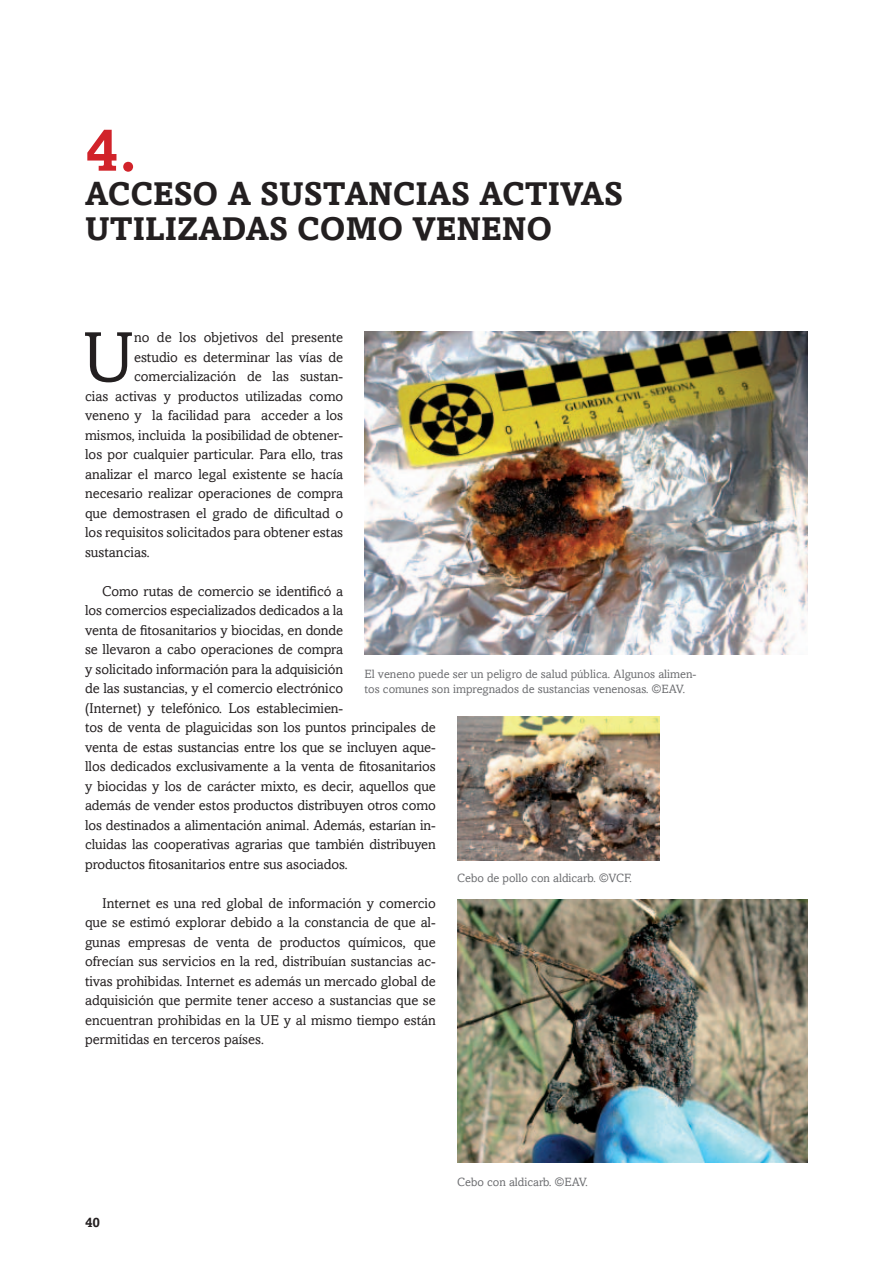
<style>
.page{position:relative;width:893px;height:1263px;background:#fff}
.page>*{position:absolute;margin:0;border:0;box-sizing:border-box;transform-origin:0 0}
.t1{font:71.1px "Amasis";color:#231f20}
.t2{font:700 60px "Amasis";color:#d1232a}
.t3{font:700 33px/34.5px "Amasis";color:#231f20}
.t4{font:14.25px/19.5px "Amasis";letter-spacing:-.005em;color:#231f20}
.t5{font:700 13.5px "Amasis";color:#231f20}
.t6{font:12px/15px "Amasis";color:#6c6d70}
</style>
<div class="page">
<img style="left:457px;top:717px;width:203px;height:143px">
<img style="left:457px;top:899px;width:351px;height:263px">
<img style="left:364px;top:332px;width:444px;height:322px">
<h2 class="t2" style="left:85px;top:113px;width:54px">4.</h2>
<h3 class="t3" style="left:85px;top:176px;width:540px">ACCESO A SUSTANCIAS ACTIVAS<br>UTILIZADAS COMO VENENO</h3>
<h1 class="t1" style="left:83px;top:316px;width:48px">U</h1>
<p class="t4" style="left:134px;top:327px;width:211px">no de los objetivos del presente</p>
<p class="t4" style="left:134px;top:347px;width:211px">estudio es determinar las vías de</p>
<p class="t4" style="left:134px;top:366px;width:211px">comercialización de las sustan-</p>
<p class="t4" style="left:85px;top:386px;width:260px">cias activas y productos utilizadas como</p>
<p class="t4" style="left:85px;top:405px;width:260px">veneno y la facilidad para acceder a los</p>
<p class="t4" style="left:85px;top:425px;width:260px">mismos, incluida la posibilidad de obtener-</p>
<p class="t4" style="left:85px;top:444px;width:260px">los por cualquier particular. Para ello, tras</p>
<p class="t4" style="left:85px;top:464px;width:260px">analizar el marco legal existente se hacía</p>
<p class="t4" style="left:85px;top:483px;width:260px">necesario realizar operaciones de compra</p>
<p class="t4" style="left:85px;top:503px;width:260px">que demostrasen el grado de dificultad o</p>
<p class="t4" style="left:85px;top:522px;width:260px">los requisitos solicitados para obtener estas</p>
<p class="t4" style="left:85px;top:542px;width:66px">sustancias.</p>
<p class="t4" style="left:85px;top:581px;width:352px;text-indent:17px">Como rutas de comercio se identificó a<br>los comercios especializados dedicados a la<br>venta de fitosanitarios y biocidas, en donde<br>se llevaron a cabo operaciones de compra<br>y solicitado información para la adquisición<br>de las sustancias, y el comercio electrónico<br>(Internet) y telefónico. Los establecimien-<br>tos de venta de plaguicidas son los puntos principales de venta de estas sustancias entre los que se incluyen aque&shy;llos dedicados exclusivamente a la venta de fitosanitarios y biocidas y los de carácter mixto, es decir, aquellos que además de vender estos productos distribuyen otros como los destinados a alimentación animal. Además, estarían in&shy;cluidas las cooperativas agrarias que también distribuyen productos fitosanitarios entre sus asociados.</p>
<p class="t4" style="left:85px;top:893px;width:352px;text-align:justify;text-indent:17px">Internet es una red global de información y comercio que se estimó explorar debido a la constancia de que al&shy;gunas empresas de venta de productos químicos, que ofrecían sus servicios en la red, distribuían sustancias ac&shy;tivas prohibidas. Internet es además un mercado global de adquisición que permite tener acceso a sustancias que se encuentran prohibidas en la UE y al mismo tiempo están permitidas en terceros países.</p>
<p class="t6" style="left:364px;top:666px;width:333px">El veneno puede ser un peligro de salud pública. Algunos alimen&shy;tos comunes son impregnados de sustancias venenosas. ©EAV.</p>
<p class="t6" style="left:457px;top:870px;width:176px">Cebo de pollo con aldicarb. ©VC F.</p>
<p class="t5" style="left:85px;top:1214px;width:17px">40</p>
<p class="t6" style="left:457px;top:1174px;width:133px">Cebo con aldicarb. ©EAV.</p>
</div>
